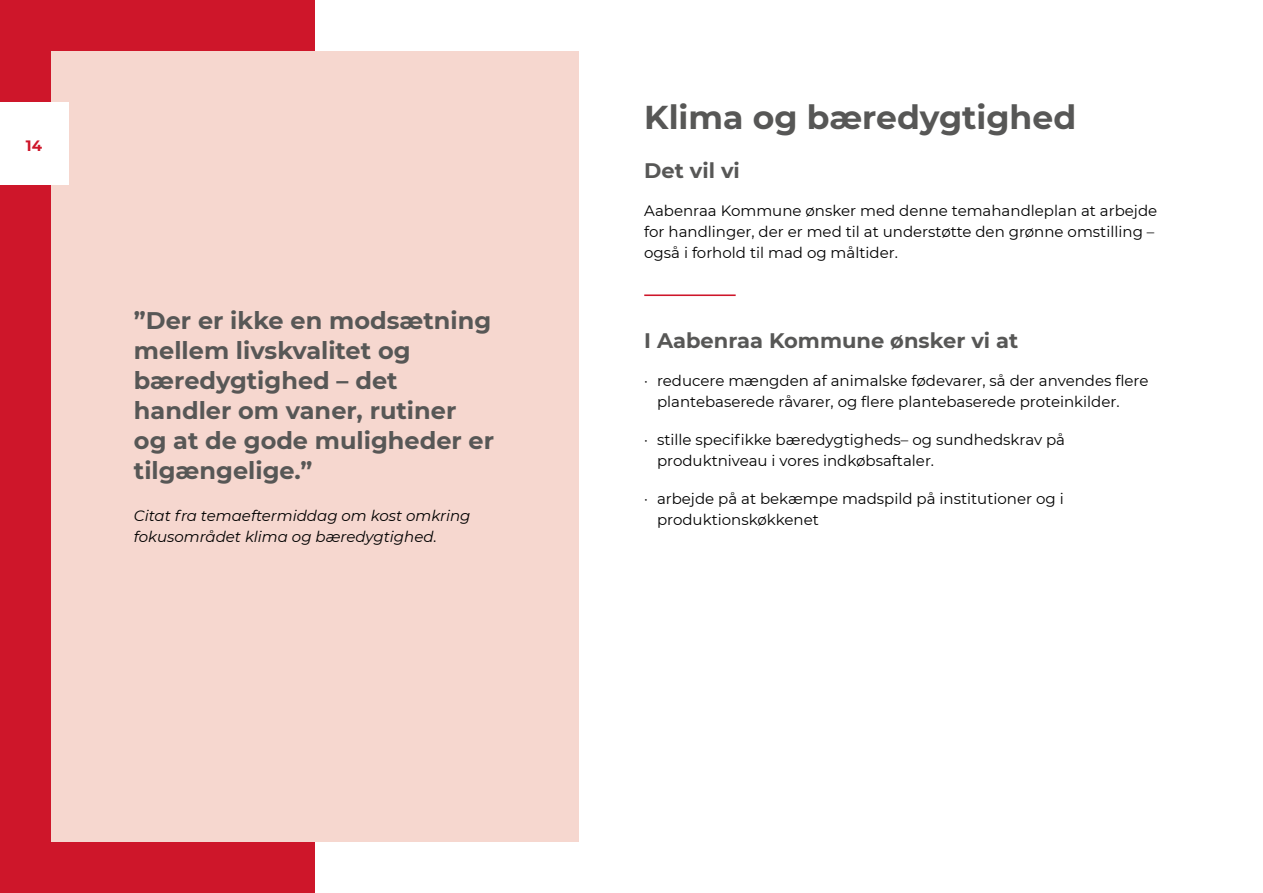
<style>
.page{position:relative;width:1263px;height:893px;background:#fff}
.page>*{position:absolute;margin:0;border:0;box-sizing:border-box;transform-origin:0 0}
.H1_overskrift{font:700 33px "Montserrat";color:#575756}
.p_citatboks{font:700 24px/30px "Montserrat";color:#575756}
.p_citatboks-2{font:700 21px "Montserrat";color:#575756}
.p_Indrykning{font:15px/21px "Montserrat";color:#000}
.p_Brødtekst{font:15px/21px "Montserrat";color:#000}
.p_Brødtekst-2{font:italic 15px/21px "Montserrat";color:#000}
.t1{font:700 15px "Montserrat";color:#ce162a}
</style>
<div class="page">
<div style="left:0;top:0;width:315px;height:893px;background:#ce162a"></div>
<div style="left:51px;top:51px;width:527px;height:791px;background:#f6d7cf"></div>
<hr style="left:644px;top:294px;width:92px;height:2px;background:#ce162a">
<div style="left:0;top:102px;width:68px;height:83px;background:#fff"></div>
<p class="t1" style="left:26px;top:135px;width:18px">14</p>
<p class="p_citatboks" style="left:134px;top:304px;width:362px">”Der er ikke en modsætning mellem livskvalitet og bæredygtighed – det handler om vaner, rutiner og at de gode muligheder er tilgængelige.”</p>
<p class="p_Brødtekst-2" style="left:134px;top:504px;width:338px">Citat fra temaeftermiddag om kost omkring fokusområdet klima og bæredygtighed.</p>
<h1 class="H1_overskrift" style="left:644px;top:93px;width:433px">Klima og bæredygtighed</h1>
<p class="p_citatboks-2" style="left:644px;top:155px;width:97px">Det vil vi</p>
<p class="p_Brødtekst" style="left:644px;top:199px;width:514px">Aabenraa Kommune ønsker med denne temahandleplan at arbejde for handlinger, der er med til at understøtte den grønne omstilling – også i forhold til mad og måltider.</p>
<p class="p_citatboks-2" style="left:644px;top:325px;width:375px">I Aabenraa Kommune ønsker vi at</p>
<p class="p_Indrykning" style="left:657px;top:369px;width:493px;text-indent:-13px">· reducere mængden af animalske fødevarer, så der anvendes flere plantebaserede råvarer, og flere plantebaserede proteinkilder.</p>
<p class="p_Indrykning" style="left:657px;top:428px;width:410px;text-indent:-13px">· stille specifikke bæredygtigheds– og sundhedskrav på produktniveau i vores indkøbsaftaler.</p>
<p class="p_Indrykning" style="left:657px;top:487px;width:408px;text-indent:-13px">· arbejde på at bekæmpe madspild på institutioner og i produktionskøkkenet</p>
</div>
